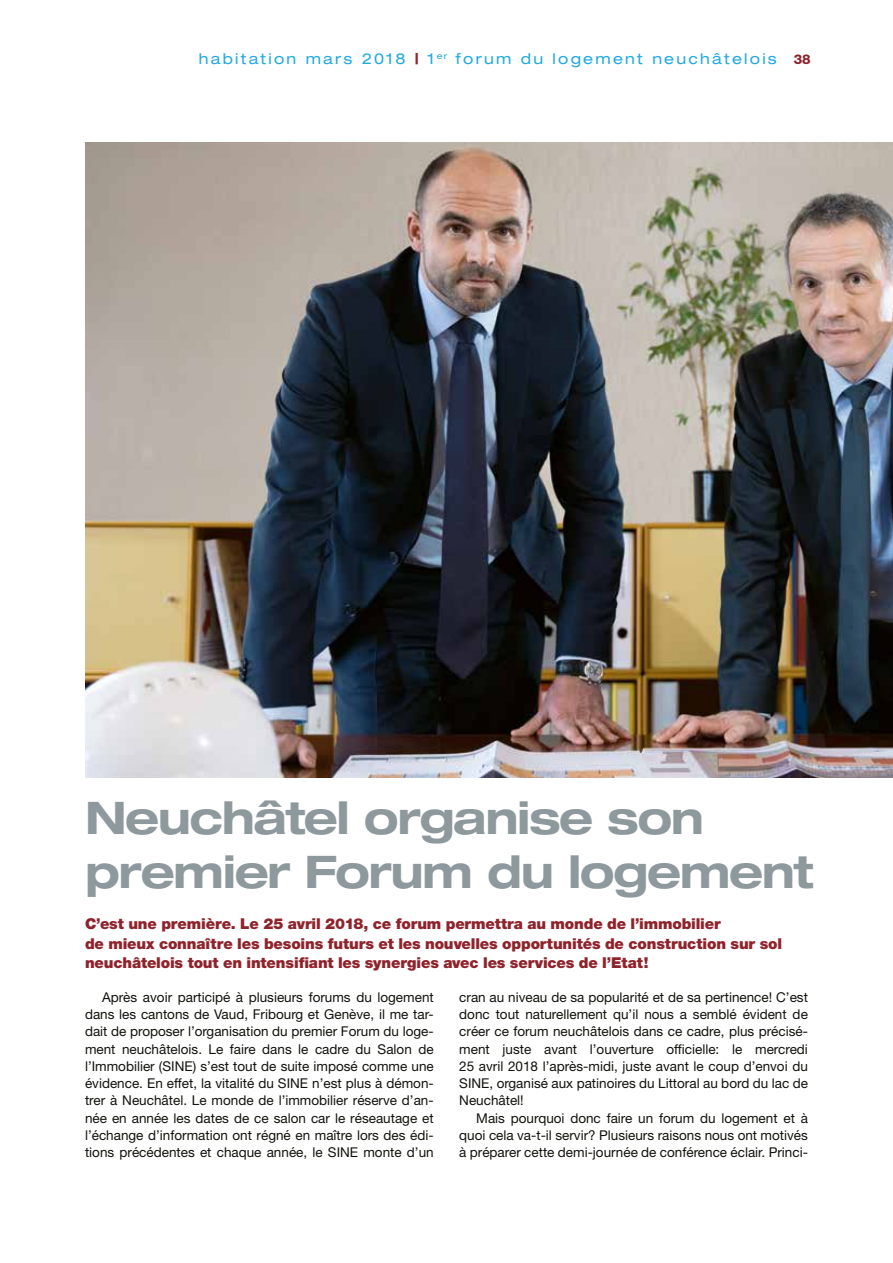
<style>
.page{position:relative;width:893px;height:1263px;background:#fff}
.page>*{position:absolute;margin:0;border:0;box-sizing:border-box;transform-origin:0 0}
.t1{font:700 expanded 45px/54px "Helvetica Neue";letter-spacing:-.035em;color:#8e999d}
.t2{font:900 15px/19.5px "Helvetica Neue";letter-spacing:-.01em;color:#8f232c}
.t3{font:expanded 15px "Helvetica Neue";letter-spacing:.15em;color:#22aae0}
.t4{font:13.5px/17.2px "Helvetica Neue";color:#12120d;text-align:justify}
.t5{font:800 13.5px "Helvetica Neue";color:#8f232c}
.s1{font-weight:800;color:#8f232c}
</style>
<div class="page">
<img style="left:85px;top:143px;width:808px;height:635px">
<p class="t3" style="left:199px;top:50px;width:579px">habitation mars 2018 <span class="s1">|</span> 1<sup>er</sup> forum du logement neuchâtelois</p>
<p class="t5" style="left:794px;top:51px;width:19px">38</p>
<h1 class="t1" style="left:85px;top:789px;width:730px">Neuchâtel organise son premier Forum du logement</h1>
<p class="t2" style="left:85px;top:914px;width:699px">C’est une première. Le 25 avril 2018, ce forum permettra au monde de l’immobilier<br>de mieux connaître les besoins futurs et les nouvelles opportunités de construction sur sol neuchâtelois tout en intensifiant les synergies avec les services de l’Etat!</p>
<p class="t4" style="left:85px;top:988px;width:350px;text-indent:17px">Après avoir participé à plusieurs forums du logement dans les cantons de Vaud, Fribourg et Genève, il me tar&shy;dait de proposer l’organisation du premier Forum du loge&shy;ment neuchâtelois. Le faire dans le cadre du Salon de l’Immobilier (SINE) s’est tout de suite imposé comme une évidence. En effet, la vitalité du SINE n’est plus à démon&shy;trer à Neuchâtel. Le monde de l’immobilier réserve d’an&shy;née en année les dates de ce salon car le réseautage et l’échange d’information ont régné en maître lors des édi&shy;tions précédentes et chaque année, le SINE monte d’un</p>
<p class="t4" style="left:459px;top:988px;width:350px">cran au niveau de sa popularité et de sa pertinence! C’est donc tout naturellement qu’il nous a semblé évident de créer ce forum neuchâtelois dans ce cadre, plus précisé&shy;ment juste avant l’ouverture officielle: le mercredi 25 avril 2018 l’après-midi, juste avant le coup d’envoi du SINE, organisé aux patinoires du Littoral au bord du lac de Neuchâtel!</p>
<p class="t4" style="left:459px;top:1109px;width:350px;text-indent:17px">Mais pourquoi donc faire un forum du logement et à quoi cela va-t-il servir? Plusieurs raisons nous ont motivés à préparer cette demi-journée de conférence éclair. Princi-</p>
</div>
